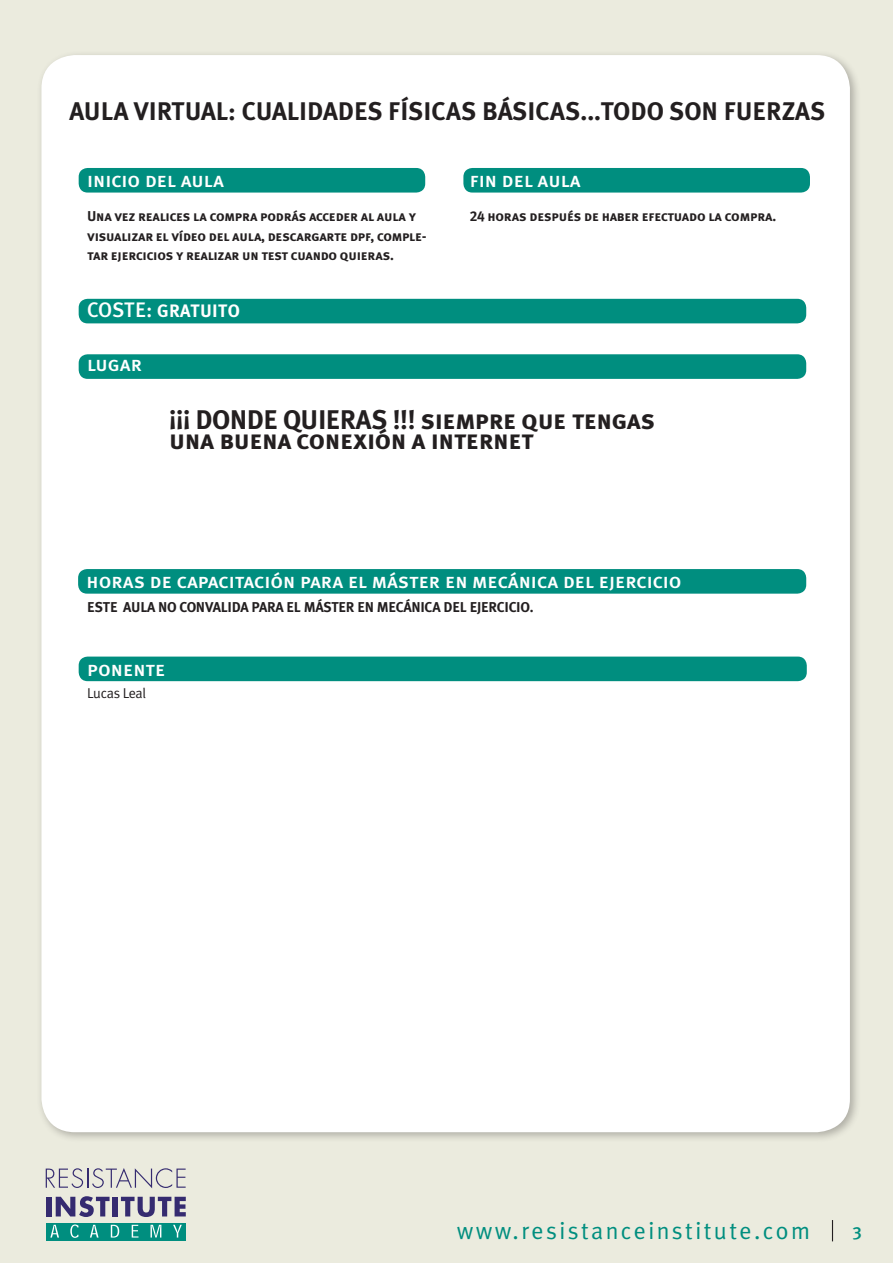
<style>
.page{position:relative;width:893px;height:1263px;background:#ebebde}
.page>*{position:absolute;margin:0;border:0;box-sizing:border-box;transform-origin:0 0}
.t1{font:27px/19.5px "Meta Plus Bold Caps";letter-spacing:-.02em;color:#231f20}
.t2{font:700 25.5px "Meta Plus";color:#231f20}
.t3{font:24px "Meta Plus Normal";letter-spacing:.1em;color:#008e7f}
.t4{font:21px "Meta Plus Medium Caps";color:#fff}
.t5{font:18px "Meta Plus Bold Caps";letter-spacing:.015em;color:#fff}
.t6{font:17.7px "Meta Plus Medium Caps";color:#008e7f}
.t7{font:14.25px/19.5px "Meta Plus Bold Caps";letter-spacing:-.02em;color:#231f20}
.t8{font:14.25px "Meta Plus Normal";letter-spacing:-.02em;color:#231f20}
.s1{font-family:"Meta Plus Medium Caps";font-size:21px}
</style>
<div class="page">
<div style="left:36px;top:50px;width:825px;height:1093px;background:#231f20;opacity:.3"></div>
<div style="left:41px;top:55px;width:809px;height:1077px;background:#fff;border-radius:34px"></div>
<svg style="left:46px;top:1168px;width:140px;height:20px"></svg>
<div style="left:46px;top:1197px;width:5px;height:19px;background:#352b70"></div>
<svg style="left:56px;top:1196px;width:54px;height:21px"></svg>
<div style="left:113px;top:1197px;width:5px;height:19px;background:#352b70"></div>
<svg style="left:121px;top:1197px;width:65px;height:20px"></svg>
<div style="left:46px;top:1223px;width:140px;height:17px;background:#008e7f"></div>
<svg style="left:50px;top:1225px;width:9px;height:12px"></svg>
<svg style="left:70px;top:1224px;width:8px;height:14px"></svg>
<svg style="left:90px;top:1225px;width:9px;height:12px"></svg>
<svg style="left:111px;top:1225px;width:8px;height:12px"></svg>
<svg style="left:132px;top:1225px;width:6px;height:12px"></svg>
<svg style="left:151px;top:1225px;width:10px;height:12px"></svg>
<svg style="left:173px;top:1225px;width:9px;height:12px"></svg>
<div style="left:79px;top:168px;width:346px;height:25px;background:#008e7f;border-radius:9px"></div>
<div style="left:463px;top:168px;width:347px;height:25px;background:#008e7f;border-radius:9px"></div>
<div style="left:79px;top:657px;width:728px;height:24px;background:#008e7f;border-radius:9px"></div>
<div style="left:79px;top:299px;width:727px;height:24px;background:#008e7f;border-radius:9px"></div>
<div style="left:79px;top:354px;width:727px;height:25px;background:#008e7f;border-radius:9px"></div>
<svg style="left:832px;top:1220px;width:1px;height:21px"></svg>
<div style="left:78px;top:569px;width:728px;height:25px;background:#008e7f;border-radius:9px"></div>
<p class="t2" style="left:69px;top:96px;width:757px">AULA VIRTUAL: CUALIDADES FÍSICAS BÁSICAS...TODO SON FUERZAS</p>
<p class="t4" style="left:87px;top:168px;width:138px">inicio del aula</p>
<p class="t4" style="left:470px;top:168px;width:113px">fin del aula</p>
<p class="t7" style="left:87px;top:206px;width:341px">Una vez realices la compra podrás acceder al aula y visualizar el vídeo del aula, descargarte dpf, comple&shy;tar ejercicios y realizar un test cuando quieras.</p>
<p class="t7" style="left:470px;top:207px;width:308px">24 horas después de haber efectuado la compra.</p>
<p class="t5" style="left:87px;top:300px;width:154px"><span class="s1">COSTE:</span> GRATUITO</p>
<p class="t4" style="left:87px;top:351px;width:56px">lugar</p>
<p class="t1" style="left:169px;top:410px;width:488px">¡¡¡ DONDE QUIERAS !!! siempre que tengas una buena conexión a internet</p>
<p class="t4" style="left:87px;top:569px;width:596px">horas de capacitación para el máster en mecánica del ejercicio</p>
<p class="t7" style="left:87px;top:597px;width:448px">ESTE AULA NO CONVALIDA PARA EL MÁSTER EN MECÁNICA DEL EJERCICIO.</p>
<p class="t4" style="left:87px;top:656px;width:80px">ponente</p>
<p class="t8" style="left:87px;top:685px;width:60px">Lucas Leal</p>
<p class="t3" style="left:457px;top:1217px;width:355px">www.resistanceinstitute.com</p>
<p class="t6" style="left:852px;top:1222px;width:11px">3</p>
</div>
